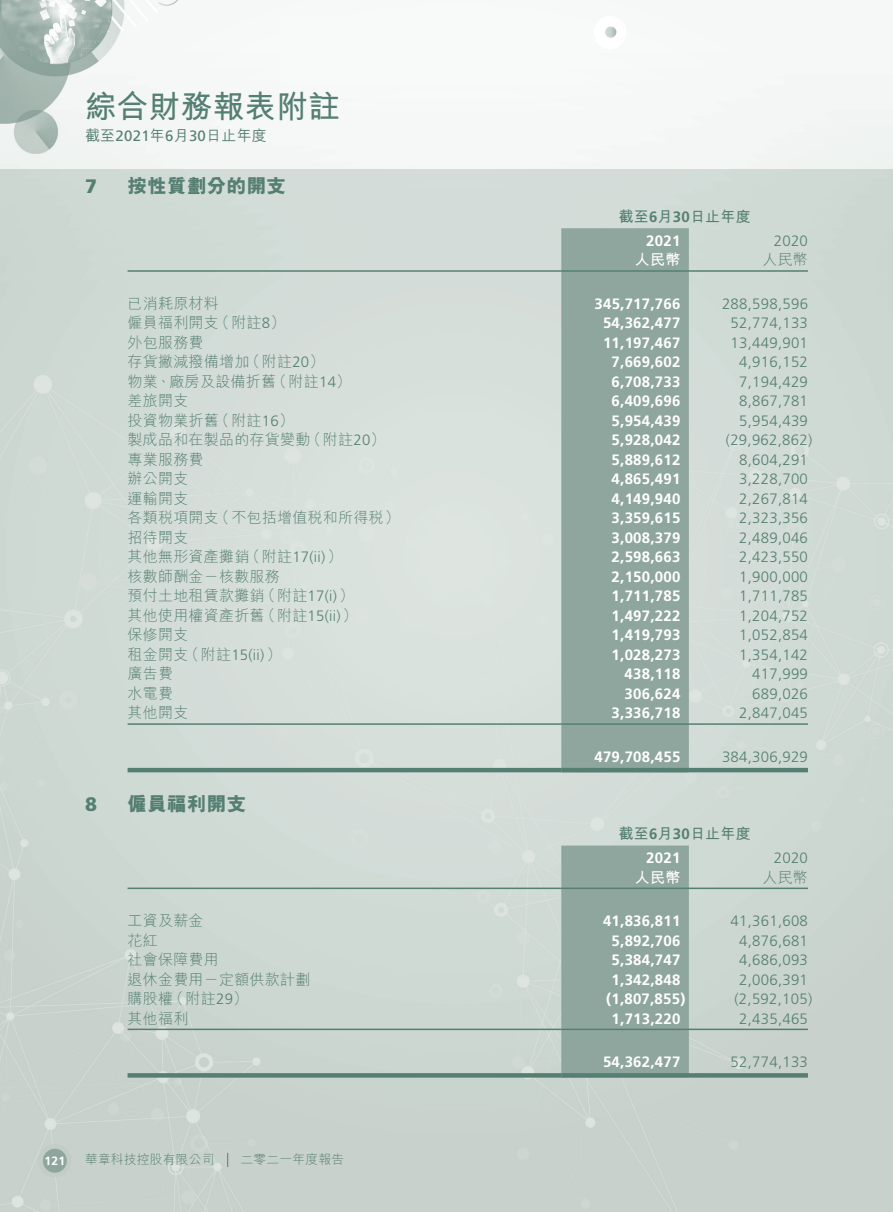
<style>
.page{position:relative;width:893px;height:1212px;background:#fff}
.page>*{position:absolute;margin:0;border:0;box-sizing:border-box;transform-origin:0 0}
.t1{font:700 31.5px "M Hei HK";letter-spacing:.015em;color:#557f72}
.t2{font:800 19.5px "M Hei HK";letter-spacing:.02em;color:#557f72}
.t3{font:900 19.5px "Frutiger LT Std";color:#557f72}
.t4{font:300 15px "Frutiger LT Std";letter-spacing:.015em;color:#557f72}
.t5{font:700 15px "Frutiger LT Std";letter-spacing:.015em;color:#fff}
.t6{font:300 15px "M Hei HK";letter-spacing:.015em;color:#557f72}
.t7{font:700 15px "M Hei HK";letter-spacing:.015em;color:#557f72}
.t8{font:500 15px "M Hei HK";letter-spacing:.015em;color:#557f72}
.t9{font:700 15px "M Hei HK";letter-spacing:.015em;color:#fff}
.t10{font:300 12.75px "M Hei HK";letter-spacing:.015em;color:#557f72}
.t11{font:700 12px "Frutiger LT Std";color:#fff}
.s1{font-family:"Frutiger LT Std";font-weight:400}
.s2{font-family:"Frutiger LT Std"}
</style>
<div class="page">
<img style="left:0;top:0;width:893px;height:169px">
<div style="left:0;top:169px;width:893px;height:1043px;background:#d0dad5"></div>
<svg style="left:41px;top:1146px;width:28px;height:29px"></svg>
<div style="left:38px;top:1144px;width:33px;height:33px;border:4px solid #c2cdc8;border-radius:50%"></div>
<svg style="left:227px;top:1153px;width:1px;height:14px"></svg>
<div style="left:561px;top:228px;width:128px;height:540px;background:#8fa69e"></div>
<hr style="left:128px;top:270px;width:433px;height:2px;background:#557f72">
<hr style="left:561px;top:270px;width:128px;height:2px;background:#557f72">
<hr style="left:689px;top:270px;width:119px;height:2px;background:#557f72">
<hr style="left:128px;top:723px;width:433px;height:2px;background:#557f72">
<hr style="left:561px;top:723px;width:128px;height:2px;background:#557f72">
<hr style="left:689px;top:723px;width:119px;height:2px;background:#557f72">
<hr style="left:128px;top:768px;width:433px;height:4px;background:#557f72">
<hr style="left:561px;top:768px;width:128px;height:4px;background:#557f72">
<hr style="left:689px;top:768px;width:119px;height:4px;background:#557f72">
<div style="left:561px;top:845px;width:128px;height:228px;background:#8fa69e"></div>
<hr style="left:128px;top:887px;width:433px;height:2px;background:#557f72">
<hr style="left:561px;top:887px;width:128px;height:2px;background:#557f72">
<hr style="left:689px;top:887px;width:119px;height:2px;background:#557f72">
<hr style="left:128px;top:1028px;width:433px;height:2px;background:#557f72">
<hr style="left:561px;top:1028px;width:128px;height:2px;background:#557f72">
<hr style="left:689px;top:1028px;width:119px;height:2px;background:#557f72">
<svg style="left:128px;top:1073px;width:433px;height:4px;background:#598175"></svg>
<hr style="left:561px;top:1073px;width:128px;height:4px;background:#557f72">
<svg style="left:689px;top:1073px;width:119px;height:4px"></svg>
<h1 class="t1" style="left:85px;top:84px;width:256px">綜合財務報表附註</h1>
<p class="t8" style="left:85px;top:125px;width:183px">截至<span class="s1">2021</span>年<span class="s1">6</span>月<span class="s1">30</span>日止年度</p>
<h2 class="t3" style="left:85px;top:175px;width:13px">7</h2>
<h2 class="t2" style="left:128px;top:173px;width:160px">按性質劃分的開支</h2>
<p class="t7" style="left:618px;top:205px;width:134px">截至<span class="s2">6</span>月<span class="s2">30</span>日止年度</p>
<p class="t5" style="left:646px;top:232px;width:36px">2021</p>
<p class="t4" style="left:774px;top:232px;width:36px">2020</p>
<p class="t9" style="left:635px;top:249px;width:47px">人民幣</p>
<p class="t6" style="left:762px;top:249px;width:47px">人民幣</p>
<p class="t6" style="left:128px;top:293px;width:93px">已消耗原材料</p>
<p class="t5" style="left:594px;top:295px;width:87px">345,717,766</p>
<p class="t4" style="left:722px;top:295px;width:87px">288,598,596</p>
<p class="t6" style="left:128px;top:312px;width:159px">僱員福利開支（附註<span class="s2">8</span>）</p>
<p class="t5" style="left:603px;top:314px;width:79px">54,362,477</p>
<p class="t4" style="left:731px;top:315px;width:79px">52,774,133</p>
<p class="t6" style="left:128px;top:332px;width:78px">外包服務費</p>
<p class="t5" style="left:603px;top:334px;width:79px">11,197,467</p>
<p class="t4" style="left:731px;top:334px;width:79px">13,449,901</p>
<p class="t6" style="left:128px;top:351px;width:198px">存貨撇減撥備增加（附註<span class="s2">20</span>）</p>
<p class="t5" style="left:612px;top:353px;width:70px">7,669,602</p>
<p class="t4" style="left:739px;top:354px;width:70px">4,916,152</p>
<p class="t6" style="left:128px;top:371px;width:225px">物業、廠房及設備折舊（附註<span class="s2">14</span>）</p>
<p class="t5" style="left:612px;top:373px;width:70px">6,708,733</p>
<p class="t4" style="left:739px;top:373px;width:70px">7,194,429</p>
<p class="t6" style="left:128px;top:390px;width:62px">差旅開支</p>
<p class="t5" style="left:612px;top:392px;width:70px">6,409,696</p>
<p class="t4" style="left:739px;top:393px;width:70px">8,867,781</p>
<p class="t6" style="left:128px;top:410px;width:168px">投資物業折舊（附註<span class="s2">16</span>）</p>
<p class="t5" style="left:612px;top:412px;width:70px">5,954,439</p>
<p class="t4" style="left:739px;top:412px;width:70px">5,954,439</p>
<p class="t6" style="left:128px;top:429px;width:260px">製成品和在製品的存貨變動（附註<span class="s2">20</span>）</p>
<p class="t5" style="left:612px;top:431px;width:70px">5,928,042</p>
<p class="t4" style="left:726px;top:432px;width:88px">(29,962,862)</p>
<p class="t6" style="left:128px;top:449px;width:78px">專業服務費</p>
<p class="t5" style="left:612px;top:451px;width:70px">5,889,612</p>
<p class="t4" style="left:739px;top:451px;width:70px">8,604,291</p>
<p class="t6" style="left:128px;top:468px;width:62px">辦公開支</p>
<p class="t5" style="left:612px;top:470px;width:70px">4,865,491</p>
<p class="t4" style="left:739px;top:471px;width:70px">3,228,700</p>
<p class="t6" style="left:128px;top:488px;width:62px">運輸開支</p>
<p class="t5" style="left:612px;top:490px;width:70px">4,149,940</p>
<p class="t4" style="left:739px;top:490px;width:70px">2,267,814</p>
<p class="t6" style="left:128px;top:507px;width:274px">各類稅項開支（不包括增值稅和所得稅）</p>
<p class="t5" style="left:612px;top:509px;width:70px">3,359,615</p>
<p class="t4" style="left:739px;top:510px;width:70px">2,323,356</p>
<p class="t6" style="left:128px;top:527px;width:62px">招待開支</p>
<p class="t5" style="left:612px;top:529px;width:70px">3,008,379</p>
<p class="t4" style="left:739px;top:529px;width:70px">2,489,046</p>
<p class="t6" style="left:128px;top:546px;width:216px">其他無形資產攤銷（附註<span class="s2">17(ii)</span>）</p>
<p class="t5" style="left:612px;top:548px;width:70px">2,598,663</p>
<p class="t4" style="left:739px;top:549px;width:70px">2,423,550</p>
<p class="t6" style="left:128px;top:566px;width:154px">核數師酬金－核數服務</p>
<p class="t5" style="left:612px;top:568px;width:70px">2,150,000</p>
<p class="t4" style="left:739px;top:568px;width:70px">1,900,000</p>
<p class="t6" style="left:128px;top:585px;width:228px">預付土地租賃款攤銷（附註<span class="s2">17(i)</span>）</p>
<p class="t5" style="left:612px;top:587px;width:70px">1,711,785</p>
<p class="t4" style="left:739px;top:588px;width:70px">1,711,785</p>
<p class="t6" style="left:128px;top:605px;width:232px">其他使用權資產折舊（附註<span class="s2">15(ii)</span>）</p>
<p class="t5" style="left:612px;top:607px;width:70px">1,497,222</p>
<p class="t4" style="left:739px;top:607px;width:70px">1,204,752</p>
<p class="t6" style="left:128px;top:624px;width:62px">保修開支</p>
<p class="t5" style="left:612px;top:626px;width:70px">1,419,793</p>
<p class="t4" style="left:739px;top:627px;width:70px">1,052,854</p>
<p class="t6" style="left:128px;top:644px;width:155px">租金開支（附註<span class="s2">15(ii)</span>）</p>
<p class="t5" style="left:612px;top:646px;width:70px">1,028,273</p>
<p class="t4" style="left:739px;top:646px;width:70px">1,354,142</p>
<p class="t6" style="left:128px;top:663px;width:47px">廣告費</p>
<p class="t5" style="left:625px;top:665px;width:57px">438,118</p>
<p class="t4" style="left:752px;top:666px;width:57px">417,999</p>
<p class="t6" style="left:128px;top:683px;width:47px">水電費</p>
<p class="t5" style="left:625px;top:685px;width:57px">306,624</p>
<p class="t4" style="left:752px;top:685px;width:57px">689,026</p>
<p class="t6" style="left:128px;top:702px;width:62px">其他開支</p>
<p class="t5" style="left:612px;top:704px;width:70px">3,336,718</p>
<p class="t4" style="left:739px;top:705px;width:70px">2,847,045</p>
<p class="t5" style="left:594px;top:748px;width:87px">479,708,455</p>
<p class="t4" style="left:722px;top:748px;width:87px">384,306,929</p>
<h2 class="t3" style="left:85px;top:792px;width:13px">8</h2>
<h2 class="t2" style="left:128px;top:790px;width:120px">僱員福利開支</h2>
<p class="t7" style="left:618px;top:823px;width:134px">截至<span class="s2">6</span>月<span class="s2">30</span>日止年度</p>
<p class="t5" style="left:646px;top:849px;width:36px">2021</p>
<p class="t4" style="left:774px;top:849px;width:36px">2020</p>
<p class="t9" style="left:635px;top:866px;width:47px">人民幣</p>
<p class="t6" style="left:762px;top:866px;width:47px">人民幣</p>
<p class="t6" style="left:128px;top:910px;width:78px">工資及薪金</p>
<p class="t5" style="left:603px;top:912px;width:79px">41,836,811</p>
<p class="t4" style="left:731px;top:912px;width:79px">41,361,608</p>
<p class="t6" style="left:128px;top:930px;width:32px">花紅</p>
<p class="t5" style="left:612px;top:932px;width:70px">5,892,706</p>
<p class="t4" style="left:739px;top:932px;width:70px">4,876,681</p>
<p class="t6" style="left:128px;top:949px;width:93px">社會保障費用</p>
<p class="t5" style="left:612px;top:951px;width:70px">5,384,747</p>
<p class="t4" style="left:739px;top:951px;width:70px">4,686,093</p>
<p class="t6" style="left:128px;top:969px;width:184px">退休金費用－定額供款計劃</p>
<p class="t5" style="left:612px;top:971px;width:70px">1,342,848</p>
<p class="t4" style="left:739px;top:971px;width:70px">2,006,391</p>
<p class="t6" style="left:128px;top:988px;width:122px">購股權（附註<span class="s2">29</span>）</p>
<p class="t5" style="left:606px;top:990px;width:81px">(1,807,855)</p>
<p class="t4" style="left:734px;top:990px;width:79px">(2,592,105)</p>
<p class="t6" style="left:128px;top:1008px;width:62px">其他福利</p>
<p class="t5" style="left:612px;top:1010px;width:70px">1,713,220</p>
<p class="t4" style="left:739px;top:1010px;width:70px">2,435,465</p>
<p class="t5" style="left:603px;top:1053px;width:79px">54,362,477</p>
<p class="t4" style="left:731px;top:1053px;width:79px">52,774,133</p>
<p class="t11" style="left:44px;top:1153px;width:22px">121</p>
<p class="t10" style="left:85px;top:1150px;width:131px">華章科技控股有限公司</p>
<p class="t10" style="left:241px;top:1150px;width:105px">二零二一年度報告</p>
</div>
